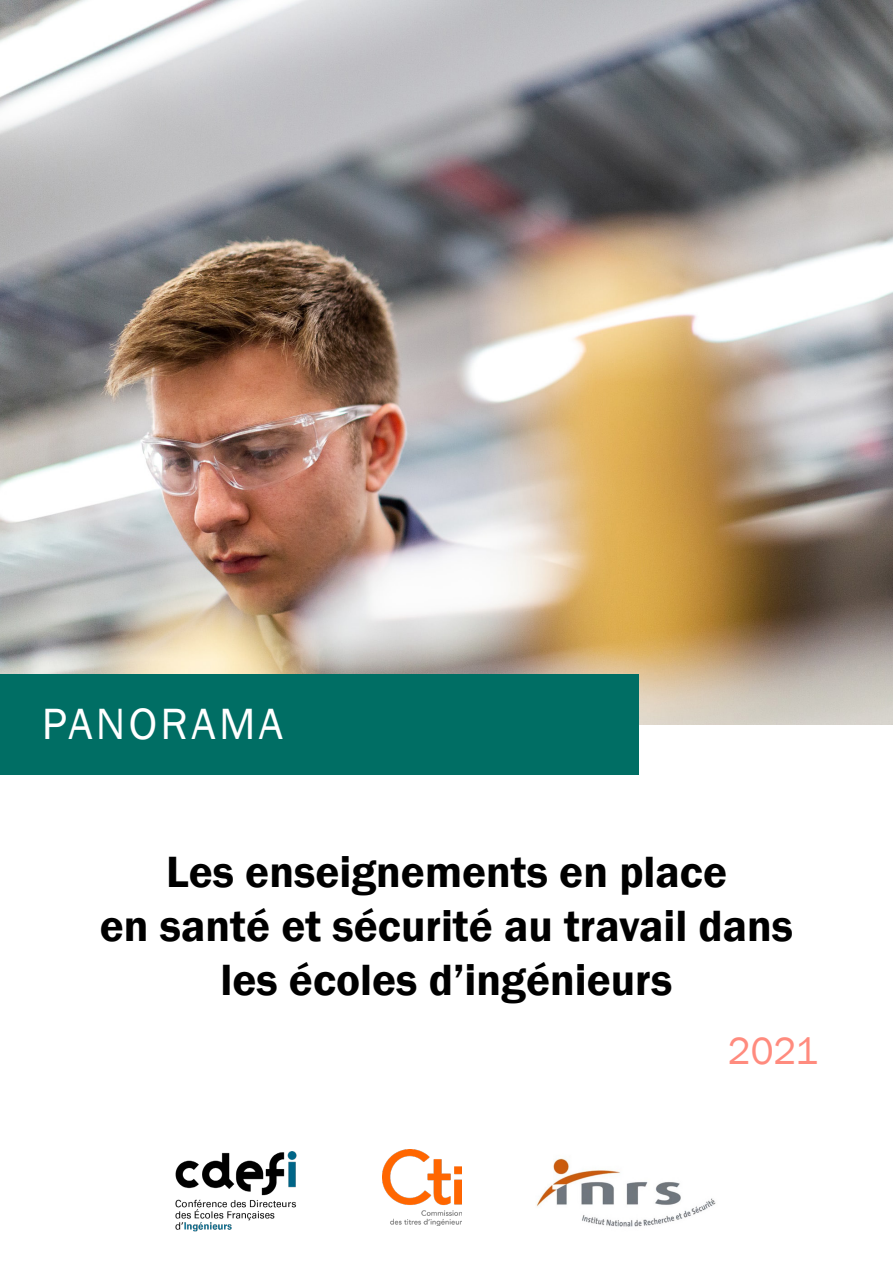
<style>
.page{position:relative;width:893px;height:1263px;background:#fff}
.page>*{position:absolute;margin:0;border:0;box-sizing:border-box;transform-origin:0 0}
.t1{font:600 45px/54px "Franklin Gothic";color:#000;text-align:center}
.t2{font:45px "Franklin Gothic";letter-spacing:.075em;color:#fff}
.t3{font:39px "Franklin Gothic";color:#ff8b7e}
</style>
<div class="page">
<img style="left:0;top:0;width:893px;height:724px">
<div style="left:0;top:674px;width:638px;height:100px;background:#006e64"></div>
<img style="left:536px;top:1158px;width:180px;height:69px">
<img style="left:175px;top:1151px;width:122px;height:80px">
<img style="left:382px;top:1149px;width:80px;height:76px">
<p class="t2" style="left:42px;top:696px;width:243px">PANORAMA</p>
<p class="t1" style="left:100px;top:846px;width:695px">Les enseignements en place<br>en santé et sécurité au travail dans les écoles d’ingénieurs</p>
<p class="t3" style="left:728px;top:1027px;width:92px">2021</p>
</div>
